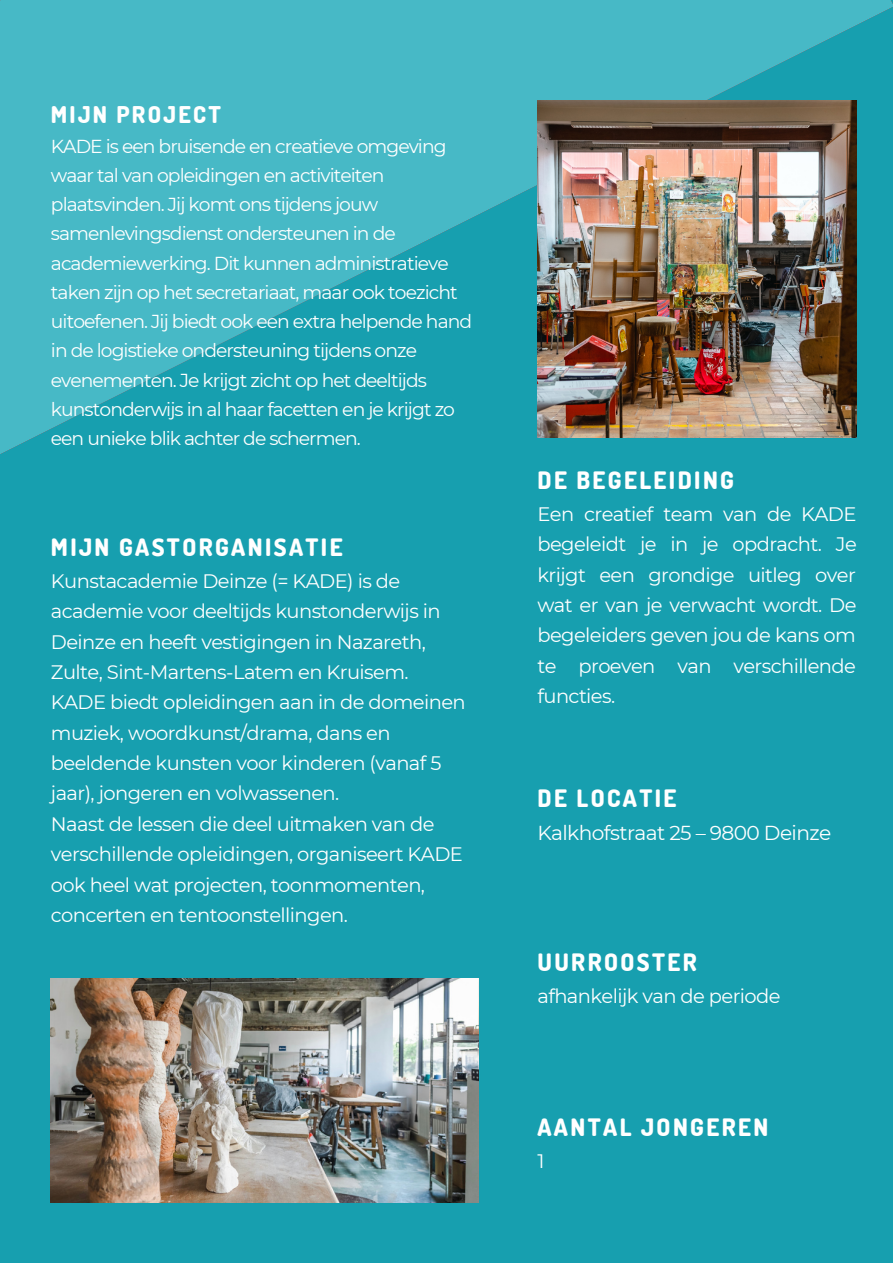
<style>
.page{position:relative;width:893px;height:1264px;background:#fff}
.page>*{position:absolute;margin:0;border:0;box-sizing:border-box;transform-origin:0 0}
.t1{font:800 24px "Dosis";letter-spacing:.1em;color:#fff}
.t2{font:800 23.1px "Dosis";letter-spacing:.1em;color:#fff}
.t3{font:20.25px "Montserrat";letter-spacing:-.03em;color:#fff}
.t4{font:19.5px/30.3px "Montserrat";letter-spacing:-.03em;color:#fff}
.t5{font:18.75px/29.2px "Montserrat";letter-spacing:-.05em;color:#fff}
</style>
<div class="page">
<div style="left:0;top:0;width:892px;height:1262px;background:#179faf"></div>
<svg style="left:0;top:0;width:892px;height:454px;fill:#47b9c6"></svg>
<img style="left:537px;top:100px;width:319px;height:338px">
<img style="left:51px;top:978px;width:427px;height:223px">
<p class="t2" style="left:51px;top:100px;width:171px">MIJN PROJECT</p>
<p class="t5" style="left:51px;top:131px;width:423px">KADE is een bruisende en creatieve omgeving waar tal van opleidingen en activiteiten plaatsvinden. Jij komt ons tijdens jouw samenlevingsdienst ondersteunen in de academiewerking. Dit kunnen administratieve taken zijn op het secretariaat, maar ook toezicht uitoefenen. Jij biedt ook een extra helpende hand in de logistieke ondersteuning tijdens onze evenementen. Je krijgt zicht op het deeltijds kunstonderwijs in al haar facetten en je krijgt zo een unieke blik achter de schermen.</p>
<p class="t1" style="left:51px;top:531px;width:293px">MIJN GASTORGANISATIE</p>
<p class="t4" style="left:51px;top:565px;width:391px">Kunstacademie Deinze (= KADE) is de academie voor deeltijds kunstonderwijs in Deinze en heeft vestigingen in Nazareth, Zulte, Sint-Martens-Latem en Kruisem.</p>
<p class="t4" style="left:51px;top:687px;width:416px">KADE biedt opleidingen aan in de domeinen muziek, woordkunst/drama, dans en beeldende kunsten voor kinderen (vanaf 5 jaar), jongeren en volwassenen.</p>
<p class="t4" style="left:51px;top:808px;width:413px">Naast de lessen die deel uitmaken van de verschillende opleidingen, organiseert KADE ook heel wat projecten, toonmomenten, concerten en tentoonstellingen.</p>
<p class="t1" style="left:537px;top:465px;width:198px">DE BEGELEIDING</p>
<p class="t4" style="left:537px;top:499px;width:321px;text-align:justify">Een creatief team van de KADE begeleidt je in je opdracht. Je krijgt een grondige uitleg over wat er van je verwacht wordt. De begeleiders geven jou de kans om te proeven van verschillende functies.</p>
<p class="t1" style="left:537px;top:782px;width:141px">DE LOCATIE</p>
<p class="t3" style="left:537px;top:820px;width:295px">Kalkhofstraat 25 – 9800 Deinze</p>
<p class="t1" style="left:537px;top:946px;width:161px">UURROOSTER</p>
<p class="t4" style="left:537px;top:980px;width:245px">afhankelijk van de periode</p>
<p class="t1" style="left:537px;top:1111px;width:232px">AANTAL JONGEREN</p>
<p class="t4" style="left:537px;top:1145px;width:9px">1</p>
</div>
